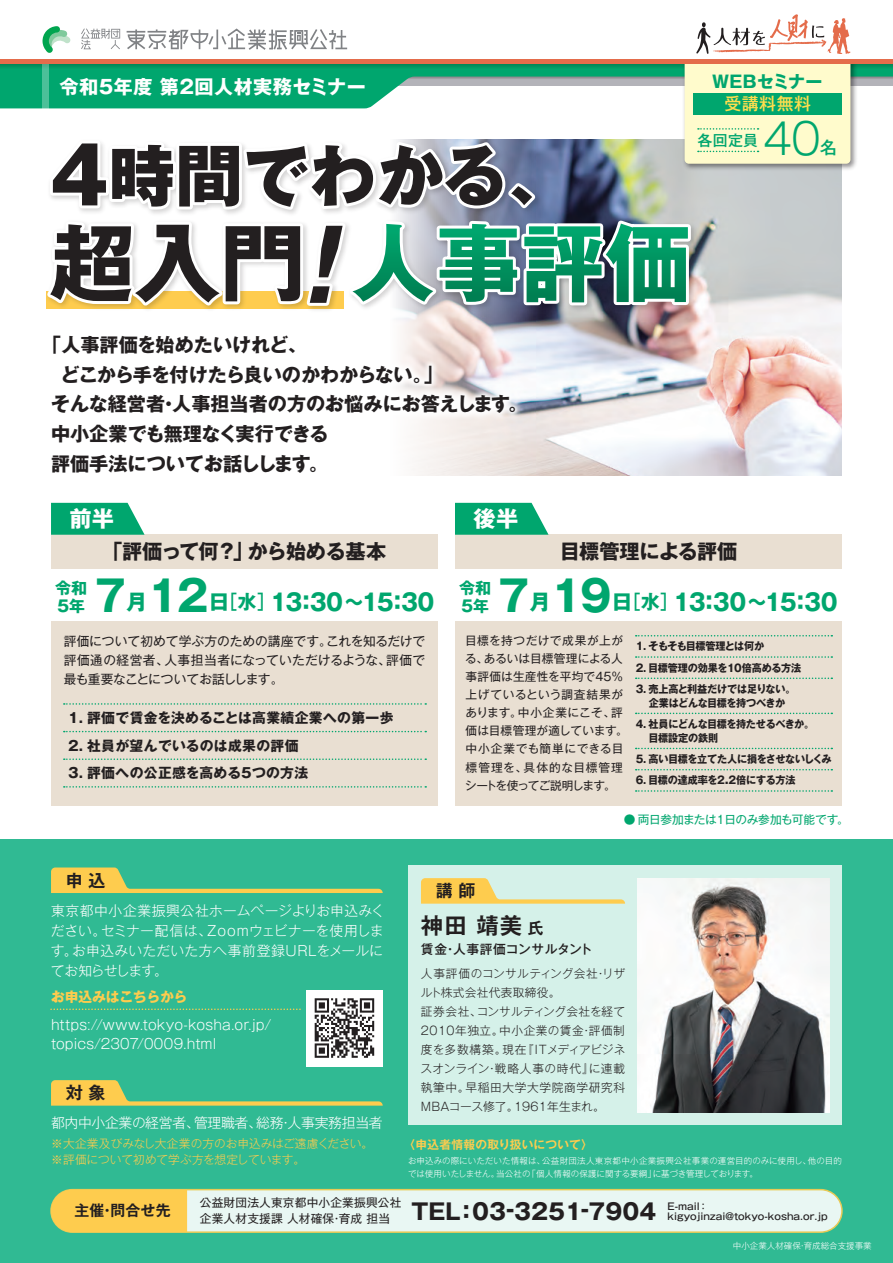
<style>
.page{position:relative;width:893px;height:1263px;background:#fff}
.page>*{position:absolute;margin:0;border:0;box-sizing:border-box;transform-origin:0 0}
.t1{font:700 85.05px "Gothic MB101 Pro";color:#231f20}
.t2{font:800 66.9px "Gothic MB101 Pro";color:#231f20}
.t3{font:300 42.45px "Gothic MB101 Pro";color:#00a66e}
.t4{font:700 23.4px "Gothic MB101 Pro";letter-spacing:-.045em;color:#00a66e;scale:.95 1}
.t5{font:700 22.35px "Gothic MB101 Pro De";color:#231f20}
.t6{font:700 22.35px "Gothic MB101 Pro";color:#fff}
.t7{font:700 20.25px "Gothic MB101 Pro";letter-spacing:-.025em;color:#231f20}
.t8{font:700 19.2px "Gothic MB101 Pro";color:#231f20}
.t9{font:700 19.2px "Gothic MB101 Pro";letter-spacing:-.035em;color:#231f20}
.t10{font:700 19.2px "Gothic MB101 Pro";letter-spacing:.025em;color:#fff}
.t11{font:700 16.95px "Gothic MB101 Pro";letter-spacing:.015em;color:#00a66e}
.t12{font:700 16.95px "Gothic MB101 Pro De";color:#231f20}
.t13{font:500 16.95px "Gothic MB101 Pro";letter-spacing:.025em;color:#ffde4e}
.t14{font:500 16.95px "Gothic MB101 Pro";color:#00a66e}
.t15{font:700 15.9px/18px "Gothic MB101 Pro";color:#00a66e}
.t16{font:700 14.85px "Gothic MB101 Pro De";letter-spacing:.015em;color:#231f20}
.t17{font:500 14.85px "Gothic MB101 Pro";color:#00a66e}
.t18{font:300 13.8px/20.2px "Gothic MB101 Pro";letter-spacing:.005em;color:#fff;text-align:justify}
.t19{font:700 13.8px "Gothic MB101 Pro";letter-spacing:.025em;color:#231f20}
.t20{font:300 13.8px "Gothic MB101 Pro";letter-spacing:-.02em;color:#fff}
.t21{font:700 13.8px "Gothic MB101 Pro";letter-spacing:-.015em;color:#fecc4e}
.t22{font:12.75px/19.2px "Gothic MB101 Pro";letter-spacing:-.005em;color:#231f20;text-align:justify}
.t23{font:500 12.75px "Gothic MB101 Pro";letter-spacing:.03em;color:#231f20}
.t24{font:11.7px/18px "Gothic MB101 Pro";letter-spacing:.015em;color:#231f20}
.t25{font:300 11.7px/19.2px "Gothic MB101 Pro";letter-spacing:.025em;color:#231f20}
.t26{font:300 11.7px/15.9px "Gothic MB101 Pro";letter-spacing:-.005em;color:#fecc4e}
.t27{font:11.7px "Gothic MB101 Pro";letter-spacing:-.035em;color:#00a66e}
.t28{font:700 11.7px "Gothic MB101 Pro De";letter-spacing:.025em;color:#fecc4e}
.t29{font:700 10.65px/13.8px "Gothic MB101 Pro";letter-spacing:-.03em;color:#231f20;text-align:center;scale:.95 1}
.t30{font:700 10.65px "Gothic MB101 Pro";letter-spacing:-.01em;color:#231f20;scale:.95 1}
.t31{font:700 10.65px "Gothic MB101 Pro";letter-spacing:-.065em;color:#231f20;scale:.95 1}
.t32{font:500 9.6px "Gothic MB101 Pro";color:#231f20}
.t33{font:300 8.55px/12.8px "Gothic MB101 Pro";letter-spacing:.005em;color:#fff}
.s1{font-size:76.95px}
.s2{font-size:97.8px}
.s3{font-size:42.45px}
.s4{font-size:21.3px}
.s5{font-weight:500;font-size:19.2px}
.s6{font-size:19.2px}
.s7{font-size:15.9px}
.s8{font-size:12.75px}
.s9{font-size:15.6px}
</style>
<div class="page">
<div style="left:0;top:840px;width:893px;height:423px;background:#30ba93"></div>
<img style="left:640px;top:311px;width:202px;height:164px">
<div style="left:455px;top:621px;width:387px;height:185px;background:#e9dfd2"></div>
<div style="left:408px;top:866px;width:434px;height:259px;background:#d5f1e9"></div>
<div style="left:306px;top:990px;width:77px;height:76px;background:#fff"></div>
<svg style="left:696px;top:14px;width:154px;height:40px"></svg>
<svg style="left:127px;top:28px;width:220px;height:22px"></svg>
<svg style="left:81px;top:28px;width:39px;height:21px"></svg>
<svg style="left:42px;top:26px;width:29px;height:27px"></svg>
<div style="left:51px;top:1189px;width:791px;height:43px;background:#e9f7f3;border-radius:21px"></div>
<div style="left:50px;top:1189px;width:793px;height:44px;border:2px solid #fecc4e;border-radius:21px"></div>
<div style="left:51px;top:1189px;width:136px;height:43px;background:#fecc4e"></div>
<svg style="left:51px;top:867px;width:332px;height:26px"></svg>
<svg style="left:421px;top:878px;width:204px;height:26px"></svg>
<svg style="left:51px;top:1080px;width:332px;height:26px"></svg>
<img style="left:638px;top:878px;width:191px;height:234px">
<svg style="left:51px;top:1008px;width:250px;height:2px"></svg>
<img style="left:400px;top:311px;width:303px;height:14px">
<svg style="left:0;top:60px;width:893px;height:251px"></svg>
<div style="left:455px;top:535px;width:387px;height:34px;background:#e9dfd2"></div>
<svg style="left:455px;top:503px;width:94px;height:32px;background:#19ae7c"></svg>
<div style="left:51px;top:535px;width:387px;height:34px;background:#e9dfd2"></div>
<div style="left:51px;top:621px;width:387px;height:185px;background:#e9dfd2"></div>
<svg style="left:51px;top:503px;width:94px;height:32px;background:#19ae7c"></svg>
<img style="left:402px;top:325px;width:238px;height:151px">
<img style="left:400px;top:331px;width:236px;height:145px">
<svg style="left:64px;top:758px;width:362px;height:2px"></svg>
<svg style="left:64px;top:786px;width:362px;height:2px"></svg>
<svg style="left:64px;top:731px;width:362px;height:1px"></svg>
<svg style="left:64px;top:703px;width:362px;height:2px"></svg>
<svg style="left:636px;top:635px;width:196px;height:1px"></svg>
<svg style="left:636px;top:656px;width:196px;height:2px"></svg>
<svg style="left:636px;top:677px;width:196px;height:2px"></svg>
<svg style="left:636px;top:713px;width:196px;height:1px"></svg>
<svg style="left:636px;top:748px;width:196px;height:1px"></svg>
<svg style="left:636px;top:769px;width:196px;height:1px"></svg>
<svg style="left:636px;top:790px;width:196px;height:2px"></svg>
<svg style="left:315px;top:998px;width:59px;height:60px"></svg>
<h3 class="t10" style="left:60px;top:70px;width:308px">令和5年度 第2回人材実務セミナー</h3>
<h2 class="t2" style="left:41px;top:120px;width:534px"><span class="s1">４</span>時間でわかる、</h2>
<h1 class="t1" style="left:50px;top:192px;width:294px">超入門<span class="s2">!</span></h1>
<h3 class="t8" style="left:42px;top:328px;width:267px">「人事評価を始めたいけれど、</h3>
<h3 class="t9" style="left:61px;top:358px;width:384px">どこから手を付けたら良いのかわからない。」</h3>
<h3 class="t8" style="left:51px;top:388px;width:478px">そんな経営者・人事担当者の方のお悩みにお答えします。</h3>
<h3 class="t8" style="left:51px;top:418px;width:279px">中小企業でも無理なく実行できる</h3>
<h3 class="t8" style="left:51px;top:448px;width:279px">評価手法についてお話しします。</h3>
<h3 class="t6" style="left:69px;top:500px;width:46px">前半</h3>
<h3 class="t6" style="left:473px;top:500px;width:46px">後半</h3>
<h3 class="t11" style="left:712px;top:67px;width:112px">WEBセミナー</h3>
<h3 class="t13" style="left:724px;top:89px;width:88px">受講料無料</h3>
<h3 class="t3" style="left:763px;top:103px;width:59px">40</h3>
<p class="t17" style="left:697px;top:128px;width:62px">各回定員</p>
<h3 class="t14" style="left:820px;top:133px;width:19px">名</h3>
<h3 class="t7" style="left:103px;top:535px;width:285px">「評価って何？」から始める基本</h3>
<h3 class="t7" style="left:560px;top:535px;width:179px">目標管理による評価</h3>
<h3 class="t4" style="left:95px;top:582px;width:783px"><span class="s3">7</span><span class="s4">月</span><span class="s3">12</span><span class="s4">日</span><span class="s5">［</span><span class="s6">水</span><span class="s5">］</span>13：30<span class="s4">～</span>15：30 <span class="s7">5年</span> <span class="s3">7</span><span class="s4">月</span><span class="s3">19</span><span class="s4">日</span><span class="s5">［</span><span class="s6">水</span><span class="s5">］</span>13：30<span class="s4">～</span>15：30</h3>
<p class="t24" style="left:465px;top:630px;width:164px">目標を持つだけで成果が上がる、あるいは目標管理による人事評価は生産性を平均で45％上げているという調査結果があります。中小企業にこそ、評価は目標管理が適しています。中小企業でも簡単にできる目標管理を、具体的な目標管理シートを使ってご説明します。</p>
<h3 class="t15" style="left:55px;top:577px;width:33px">令和<br>5年</h3>
<p class="t22" style="left:64px;top:630px;width:363px">評価について初めて学ぶ方のための講座です。これを知るだけで評価通の経営者、人事担当者になっていただけるような、評価で最も重要なことについてお話しします。</p>
<h3 class="t15" style="left:459px;top:577px;width:33px">令和</h3>
<p class="t31" style="left:636px;top:637px;width:137px">1. そもそも目標管理とは何か</p>
<p class="t30" style="left:636px;top:659px;width:176px">2. 目標管理の効果を10倍高める方法</p>
<p class="t29" style="left:636px;top:681px;width:170px">3. 売上高と利益だけでは足りない。企業はどんな目標を持つべきか</p>
<p class="t29" style="left:648px;top:716px;width:176px;text-align:left;text-indent:-13px">4. 社員にどんな目標を持たせるべきか。目標設定の鉄則</p>
<p class="t29" style="left:636px;top:751px;width:208px">5. 高い目標を立てた人に損をさせないしくみ</p>
<p class="t30" style="left:636px;top:771px;width:170px">6. 目標の達成率を2<span class="s8">.</span>2倍にする方法</p>
<p class="t19" style="left:68px;top:706px;width:327px">1. 評価で賃金を決めることは高業績企業への第一歩</p>
<p class="t19" style="left:68px;top:734px;width:232px">2. 社員が望んでいるのは成果の評価</p>
<p class="t19" style="left:68px;top:761px;width:242px">3. 評価への公正感を高める5つの方法</p>
<h3 class="t12" style="left:66px;top:866px;width:41px">申 込</h3>
<p class="t18" style="left:51px;top:898px;width:335px">東京都中小企業振興公社ホームページよりお申込みください。セミナー配信は、Zoomウェビナーを使用します。お申込みいただいた方へ事前登録URLをメールにてお知らせします。</p>
<p class="t21" style="left:51px;top:985px;width:138px">お申込みはこちらから</p>
<p class="t18" style="left:51px;top:1013px;width:222px;line-height:19.2px">https://www.tokyo-kosha.or.jp/ topics/2307/0009.html</p>
<h3 class="t12" style="left:66px;top:1079px;width:41px">対 象</h3>
<p class="t20" style="left:51px;top:1112px;width:333px">都内中小企業の経営者、管理職者、総務・人事実務担当者</p>
<p class="t26" style="left:51px;top:1133px;width:324px">※大企業及びみなし大企業の方のお申込みはご遠慮ください。※評価について初めて学ぶ方を想定しています。</p>
<h3 class="t12" style="left:436px;top:877px;width:41px">講 師</h3>
<h3 class="t5" style="left:421px;top:907px;width:124px">神田 靖美<span class="s9">氏</span></h3>
<p class="t23" style="left:421px;top:938px;width:173px">賃金・人事評価コンサルタント</p>
<p class="t27" style="left:624px;top:809px;width:227px">● 両日参加または１日のみ参加も可能です。</p>
<p class="t25" style="left:420px;top:962px;width:207px">人事評価のコンサルティング会社・リザルト株式会社代表取締役。<br>証券会社、コンサルティング会社を経て<br>2010年独立。中小企業の賃金・評価制度を多数構築。現在『ITメディアビジネスオンライン・戦略人事の時代』に連載執筆中。早稲田大学大学院商学研究科<br>ＭＢＡコース修了。1961年生まれ。</p>
<p class="t28" style="left:404px;top:1135px;width:191px">〈申込者情報の取り扱いについて〉</p>
<p class="t33" style="left:408px;top:1153px;width:435px">お申込みの際にいただいた情報は、公益財団法人東京都中小企業振興公社事業の運営目的のみに使用し、他の目的では使用いたしません。当公社の「個人情報の保護に関する要綱」に基づき管理しております。</p>
<p class="t24" style="left:200px;top:1193px;width:458px;line-height:15.9px">公益財団法人東京都中小企業振興公社<br>企業人材支援課 人材確保・育成 担当 <sup>TEL：03-3251-7904</sup></p>
<p class="t32" style="left:668px;top:1198px;width:42px">E-mail：</p>
<p class="t16" style="left:74px;top:1198px;width:98px">主催・問合せ先</p>
<p class="t32" style="left:668px;top:1208px;width:161px">kigyojinzai@tokyo-kosha.or.jp</p>
<p class="t33" style="left:733px;top:1238px;width:140px">中小企業人材確保・育成総合支援事業</p>
</div>
